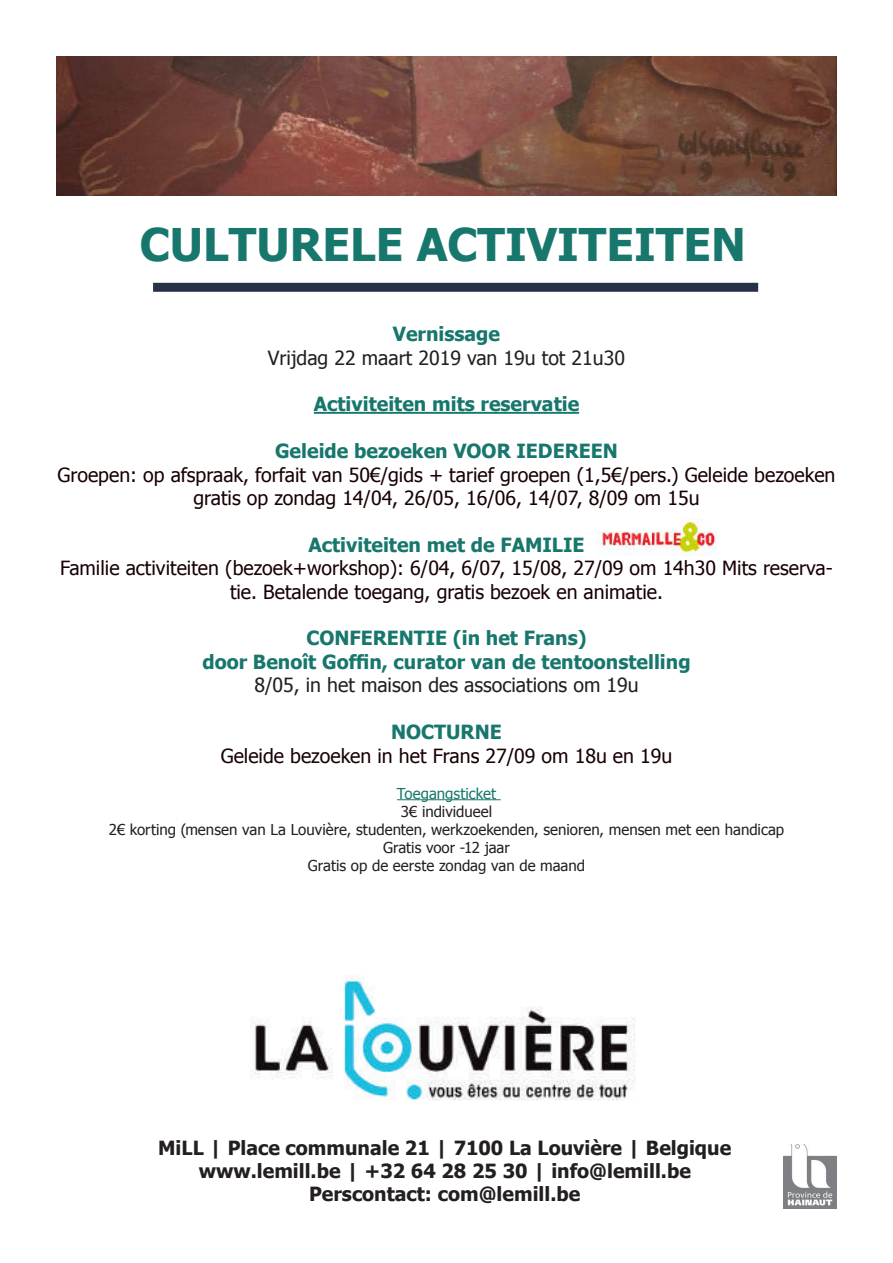
<style>
.page{position:relative;width:893px;height:1263px;background:#fff}
.page>*{position:absolute;margin:0;border:0;box-sizing:border-box;transform-origin:0 0}
.t1{font:700 45px "Tahoma";color:#17776c}
.t2{font:700 19.5px/23.4px "Tahoma";color:#17776c;text-align:center}
.t3{font:19.5px/23.4px "Tahoma";color:#170002;text-align:center}
.t4{font:19.5px/23.4px "Tahoma";color:#170104;text-align:center}
.t5{font:700 19.5px/23.4px "Tahoma";color:#231f20;text-align:center}
.t6{font:19.5px "Tahoma";color:#231f20}
.t7{font:19.5px "Tahoma";color:#170103}
.t8{font:15px/18px "Tahoma";color:#231f20;text-align:center}
.t9{font:15px "Tahoma";color:#17776c}
</style>
<div class="page">
<hr style="left:314px;top:412px;width:265px;height:2px;background:#17776c">
<hr style="left:397px;top:799px;width:104px;height:1px;background:#17776c">
<img style="left:596px;top:520px;width:121px;height:36px">
<div style="left:153px;top:283px;width:605px;height:9px;background:#293148"></div>
<img style="left:783px;top:1145px;width:53px;height:63px">
<img style="left:250px;top:976px;width:386px;height:125px">
<img style="left:56px;top:56px;width:781px;height:139px">
<h1 class="t1" style="left:140px;top:213px;width:607px">CULTURELE ACTIVITEITEN</h1>
<p class="t2" style="left:393px;top:321px;width:109px">Vernissage</p>
<p class="t6" style="left:268px;top:344px;width:359px">Vrijdag 22 maart 2019 van 19u tot 21u30</p>
<p class="t2" style="left:314px;top:391px;width:267px">Activiteiten mits reservatie</p>
<p class="t2" style="left:275px;top:438px;width:344px">Geleide bezoeken VOOR IEDEREEN</p>
<p class="t3" style="left:58px;top:462px;width:779px">Groepen: op afspraak, forfait van 50€/gids + tarief groepen (1,5€/pers.) Geleide bezoeken gratis op zondag 14/04, 26/05, 16/06, 14/07, 8/09 om 15u</p>
<p class="t2" style="left:309px;top:532px;width:277px">Activiteiten met de FAMILIE</p>
<p class="t4" style="left:60px;top:556px;width:774px">Familie activiteiten (bezoek+workshop): 6/04, 6/07, 15/08, 27/09 om 14h30 Mits reserva&shy;tie. Betalende toegang, gratis bezoek en animatie.</p>
<p class="t2" style="left:202px;top:625px;width:490px">CONFERENTIE (in het Frans)<br>door Benoît Goffin, curator van de tentoonstelling</p>
<p class="t6" style="left:254px;top:672px;width:386px">8/05, in het maison des associations om 19u</p>
<p class="t2" style="left:391px;top:719px;width:112px">NOCTURNE</p>
<p class="t7" style="left:221px;top:742px;width:453px">Geleide bezoeken in het Frans 27/09 om 18u en 19u</p>
<p class="t9" style="left:397px;top:783px;width:101px">Toegangsticket</p>
<p class="t8" style="left:109px;top:801px;width:677px">3€ individueel<br>2€ korting (mensen van La Louvière, studenten, werkzoekenden, senioren, mensen met een handicap Gratis voor -12 jaar<br>Gratis op de eerste zondag van de maand</p>
<p class="t5" style="left:158px;top:1134px;width:575px">MiLL | Place communale 21 | 7100 La Louvière | Belgique www.lemill.be | +32 64 28 25 30 | info@lemill.be<br>Perscontact: com@lemill.be</p>
</div>
